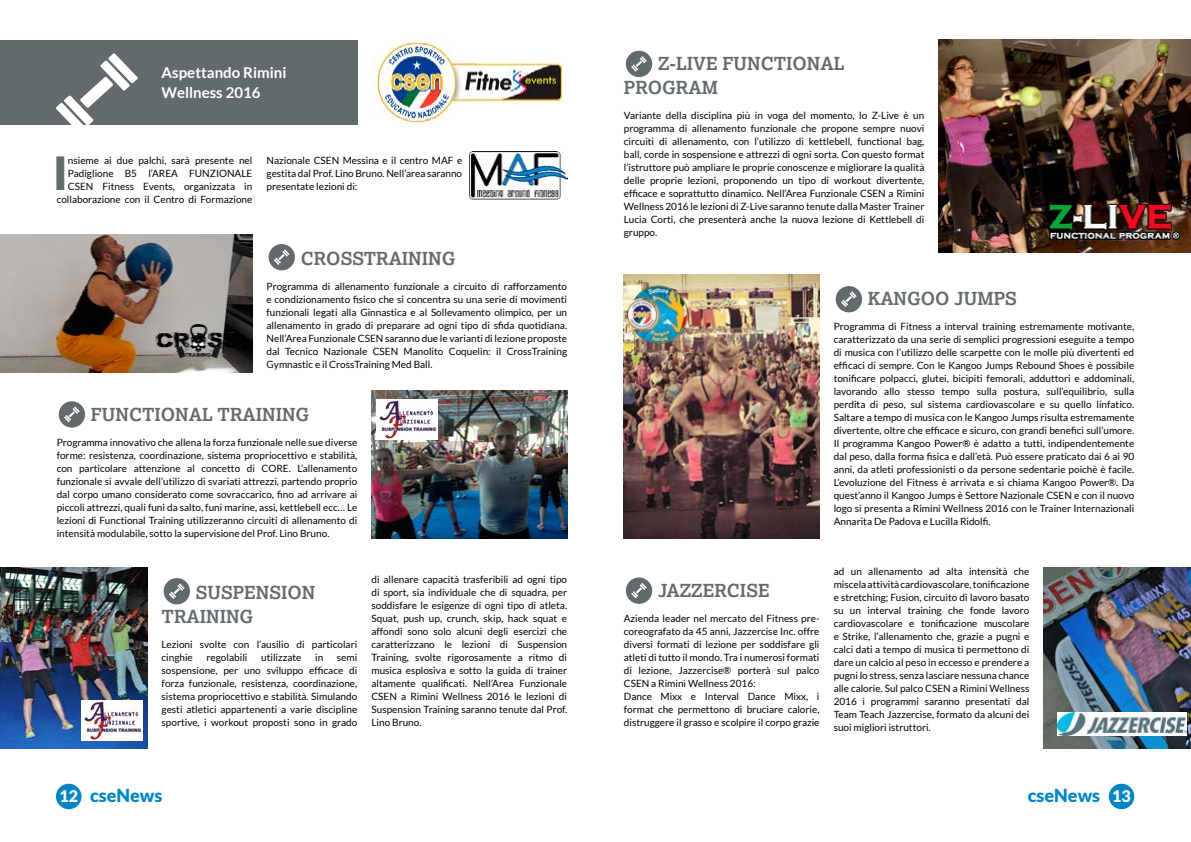
<style>
.page{position:relative;width:1191px;height:842px;background:#fff}
.page>*{position:absolute;margin:0;border:0;box-sizing:border-box;transform-origin:0 0}
.t1{font:900 45.7px "Lato";color:#626a6e}
.t2{font:700 18px/24px "Lexia Da Ma";color:#626a6e}
.t3{font:900 18px "Lato";color:#0087c3}
.t4{font:700 15px/20px "Lato";color:#fff}
.t5{font:10px/13px "Lato";color:#000;text-align:justify}
.s1{font-size:16px;color:#fff}
</style>
<div class="page">
<img style="left:0;top:567px;width:147px;height:181px">
<div style="left:0;top:40px;width:357px;height:84px;background:#626a6e"></div>
<img style="left:372px;top:40px;width:192px;height:84px">
<svg style="left:56px;top:53px;width:82px;height:72px"></svg>
<svg style="left:625px;top:576px;width:28px;height:29px"></svg>
<div style="left:624px;top:575px;width:30px;height:31px;border:2px solid #fff;border-radius:50%"></div>
<svg style="left:631px;top:583px;width:16px;height:16px"></svg>
<div style="left:57px;top:399px;width:30px;height:30px;border:2px solid #fff;border-radius:50%"></div>
<svg style="left:58px;top:400px;width:28px;height:29px"></svg>
<div style="left:57px;top:399px;width:30px;height:31px;border:2px solid #fff;border-radius:50%"></div>
<svg style="left:64px;top:406px;width:16px;height:17px"></svg>
<div style="left:833px;top:283px;width:31px;height:31px;border:2px solid #fff;border-radius:50%"></div>
<svg style="left:834px;top:285px;width:29px;height:28px"></svg>
<div style="left:833px;top:284px;width:31px;height:30px;border:2px solid #fff;border-radius:50%"></div>
<svg style="left:841px;top:291px;width:16px;height:17px"></svg>
<div style="left:624px;top:48px;width:30px;height:31px;border:2px solid #fff;border-radius:50%"></div>
<svg style="left:625px;top:50px;width:28px;height:28px"></svg>
<div style="left:624px;top:49px;width:30px;height:30px;border:2px solid #fff;border-radius:50%"></div>
<svg style="left:631px;top:56px;width:16px;height:16px"></svg>
<div style="left:162px;top:577px;width:30px;height:30px;border:2px solid #fff;border-radius:50%"></div>
<svg style="left:163px;top:577px;width:28px;height:28px"></svg>
<div style="left:162px;top:576px;width:30px;height:30px;border:2px solid #fff;border-radius:50%"></div>
<svg style="left:169px;top:583px;width:16px;height:17px"></svg>
<img style="left:1043px;top:567px;width:148px;height:181px">
<img style="left:1057px;top:712px;width:129px;height:23px">
<img style="left:624px;top:275px;width:195px;height:264px">
<img style="left:624px;top:282px;width:65px;height:64px">
<div style="left:266px;top:243px;width:31px;height:30px;border:2px solid #fff;border-radius:50%"></div>
<svg style="left:267px;top:243px;width:29px;height:28px"></svg>
<div style="left:266px;top:242px;width:31px;height:30px;border:2px solid #fff;border-radius:50%"></div>
<svg style="left:274px;top:249px;width:16px;height:17px"></svg>
<img style="left:0;top:234px;width:252px;height:138px">
<img style="left:154px;top:299px;width:91px;height:69px">
<img style="left:371px;top:390px;width:196px;height:149px">
<img style="left:81px;top:700px;width:62px;height:41px">
<img style="left:938px;top:40px;width:253px;height:212px">
<img style="left:1039px;top:188px;width:145px;height:64px">
<img style="left:469px;top:151px;width:98px;height:49px">
<img style="left:376px;top:399px;width:61px;height:41px">
<div style="left:56px;top:784px;width:25px;height:25px;background:#0087c3;border-radius:50%"></div>
<div style="left:1108px;top:784px;width:26px;height:25px;background:#0087c3;border-radius:50%"></div>
<h3 class="t4" style="left:162px;top:62px;width:126px">Aspettando Rimini<br>Wellness 2016</h3>
<p class="t5" style="left:57px;top:154px;width:197px;text-align:right">nsieme ai due palchi, sarà presente nel Padiglione B5 l’AREA FUNZIONALE CSEN Fitness Events, organizzata in collaborazione con il Centro di Formazione</p>
<p class="t5" style="left:266px;top:154px;width:197px">Nazionale CSEN Messina e il centro MAF e gestita dal Prof. Lino Bruno. Nell’area saranno presentate lezioni di:</p>
<h1 class="t1" style="left:53px;top:146px;width:16px">I</h1>
<h2 class="t2" style="left:301px;top:246px;width:156px">CROSSTRAINING</h2>
<p class="t5" style="left:266px;top:279px;width:302px">Programma di allenamento funzionale a circuito di rafforzamento e condizionamento fisico che si concentra su una serie di movimenti funzionali legati alla Ginnastica e al Sollevamento olimpico, per un allenamento in grado di preparare ad ogni tipo di sfida quotidiana.<br>Nell’Area Funzionale CSEN saranno due le varianti di lezione proposte dal Tecnico Nazionale CSEN Manolito Coquelin: il CrossTraining Gymnastic e il CrossTraining Med Ball.</p>
<h2 class="t2" style="left:91px;top:402px;width:220px">FUNCTIONAL TRAINING</h2>
<p class="t5" style="left:57px;top:435px;width:302px">Programma innovativo che allena la forza funzionale nelle sue diverse forme: resistenza, coordinazione, sistema propriocettivo e stabilità, con particolare attenzione al concetto di CORE. L’allenamento funzionale si avvale dell’utilizzo di svariati attrezzi, partendo proprio dal corpo umano considerato come sovraccarico, fino ad arrivare ai piccoli attrezzi, quali funi da salto, funi marine, assi, kettlebell ecc… Le lezioni di Functional Training utilizzeranno circuiti di allenamento di intensità modulabile, sotto la supervisione del Prof. Lino Bruno.</p>
<h2 class="t2" style="left:162px;top:581px;width:155px;text-indent:34px">SUSPENSION<br>TRAINING</h2>
<p class="t5" style="left:162px;top:638px;width:197px">Lezioni svolte con l’ausilio di particolari cinghie</p>
<p class="t5" style="left:207px;top:651px;width:42px">regolabili</p>
<p class="t5" style="left:261px;top:651px;width:42px">utilizzate</p>
<p class="t5" style="left:315px;top:651px;width:10px">in</p>
<p class="t5" style="left:162px;top:651px;width:197px;text-indent:175px">semi sospensione, per uno sviluppo efficace di forza funzionale, resistenza, coordinazione, sistema propriocettivo e stabilità. Simulando gesti atletici appartenenti a varie discipline sportive, i workout proposti sono in grado</p>
<p class="t5" style="left:371px;top:573px;width:197px">di allenare capacità trasferibili ad ogni tipo di sport, sia individuale che di squadra, per soddisfare le esigenze di ogni tipo di atleta.<br>Squat, push up, crunch, skip, hack squat e affondi sono solo alcuni degli esercizi che caratterizzano le lezioni di Suspension Training, svolte rigorosamente a ritmo di musica esplosiva e sotto la guida di trainer altamente qualificati. Nell’Area Funzionale CSEN a Rimini Wellness 2016 le lezioni di Suspension Training saranno tenute dal Prof.<br>Lino Bruno.</p>
<h2 class="t2" style="left:624px;top:52px;width:222px;text-indent:34px">Z-LIVE FUNCTIONAL<br>PROGRAM</h2>
<p class="t5" style="left:624px;top:109px;width:302px">Variante della disciplina più in voga del momento, lo Z-Live è un programma di allenamento funzionale che propone sempre nuovi circuiti di allenamento, con l’utilizzo di kettlebell, functional bag, ball, corde in sospensione e attrezzi di ogni sorta. Con questo format l’istruttore può ampliare le proprie conoscenze e migliorare la qualità delle proprie lezioni, proponendo un tipo di workout divertente, efficace e soprattutto dinamico. Nell’Area Funzionale CSEN a Rimini Wellness 2016 le lezioni di Z-Live saranno tenute dalla Master Trainer Lucia Corti, che presenterà anche la nuova lezione di Kettlebell di gruppo.</p>
<h2 class="t2" style="left:868px;top:287px;width:150px">KANGOO JUMPS</h2>
<p class="t5" style="left:833px;top:320px;width:302px">Programma di Fitness a interval training estremamente motivante, caratterizzato da una serie di semplici progressioni eseguite a tempo di musica con l’utilizzo delle scarpette con le molle più divertenti ed efficaci di sempre. Con le Kangoo Jumps Rebound Shoes è possibile tonificare polpacci, glutei, bicipiti femorali, adduttori e addominali, lavorando allo stesso tempo sulla postura, sull’equilibrio, sulla perdita di peso, sul sistema cardiovascolare e su quello linfatico.<br>Saltare a tempo di musica con le Kangoo Jumps risulta estremamente divertente, oltre che efficace e sicuro, con grandi benefici sull’umore.<br>Il programma Kangoo Power® è adatto a tutti, indipendentemente dal peso, dalla forma fisica e dall’età. Può essere praticato dai 6 ai 90 anni, da atleti professionisti o da persone sedentarie poichè è facile.<br>L’evoluzione del Fitness è arrivata e si chiama Kangoo Power®. Da quest’anno il Kangoo Jumps è Settore Nazionale CSEN e con il nuovo logo si presenta a Rimini Wellness 2016 con le Trainer Internazionali Annarita De Padova e Lucilla Ridolfi.</p>
<h2 class="t2" style="left:658px;top:579px;width:113px">JAZZERCISE</h2>
<p class="t5" style="left:624px;top:612px;width:197px;text-align:left">Azienda leader nel mercato del Fitness pre&shy;coreografato da 45 anni, Jazzercise Inc. offre diversi formati di lezione per soddisfare gli atleti di tutto il mondo. Tra i numerosi formati di lezione, Jazzercise® porterà sul palco CSEN a Rimini Wellness 2016:<br>Dance Mixx e Interval Dance Mixx, i format che permettono di bruciare calorie, distruggere il grasso e scolpire il corpo grazie</p>
<p class="t5" style="left:833px;top:565px;width:197px">ad un allenamento ad alta intensità che miscela attività cardiovascolare, tonificazione e stretching; Fusion, circuito di lavoro basato su un interval training che fonde lavoro cardiovascolare e tonificazione muscolare e Strike, l’allenamento che, grazie a pugni e calci dati a tempo di musica ti permettono di dare un calcio al peso in eccesso e prendere a pugni lo stress, senza lasciare nessuna chance alle calorie. Sul palco CSEN a Rimini Wellness 2016 i programmi saranno presentati dal Team Teach Jazzercise, formato da alcuni dei suoi migliori istruttori.</p>
<h2 class="t3" style="left:59px;top:785px;width:104px"><span class="s1">12</span> cseNews</h2>
<h2 class="t3" style="left:1027px;top:785px;width:104px">cseNews <span class="s1">13</span></h2>
</div>
